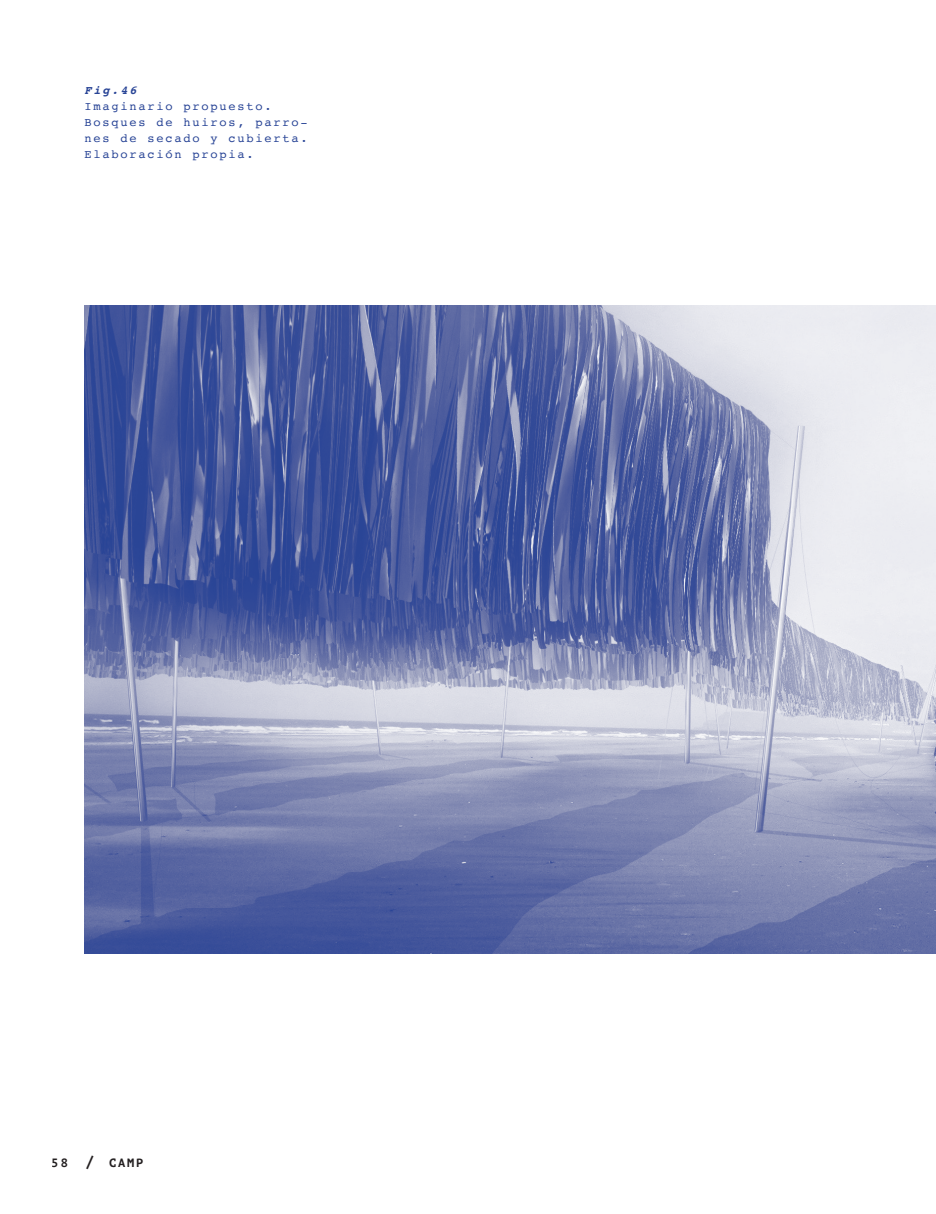
<style>
.page{position:relative;width:936px;height:1214px;background:#fff}
.page>*{position:absolute;margin:0;border:0;box-sizing:border-box;transform-origin:0 0}
.t1{font:12px/16px "Courier";letter-spacing:.15em;color:#284496}
.t2{font:700 12px "PT Mono";letter-spacing:.15em;color:#231f20}
.t3{font:italic 700 12px "Courier";color:#284496}
.s1{font-size:16px}
</style>
<div class="page">
<img style="left:84px;top:306px;width:851px;height:647px">
<p class="t3" style="left:84px;top:85px;width:54px">Fig.46</p>
<p class="t1" style="left:84px;top:99px;width:225px">Imaginario propuesto.<br>Bosques de huiros, parro&shy;nes de secado y cubierta.<br>Elaboración propia.</p>
<p class="t2" style="left:52px;top:1156px;width:18px">58</p>
<p class="t2" style="left:85px;top:1156px;width:60px"><span class="s1">/</span> CAMP</p>
</div>
